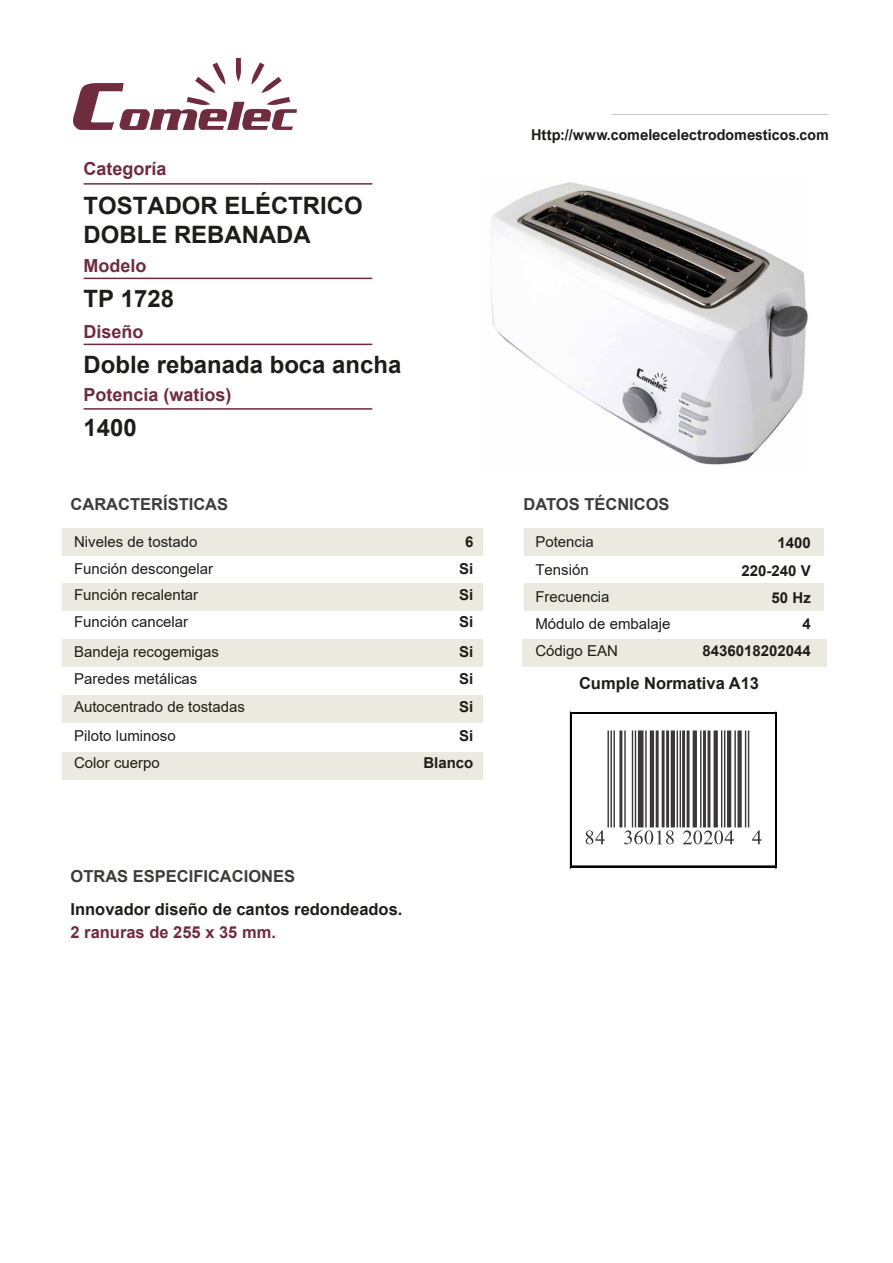
<style>
.page{position:relative;width:893px;height:1263px;background:#fff}
.page>*{position:absolute;margin:0;border:0;box-sizing:border-box;transform-origin:0 0}
.t1{font:700 23.85px/28.7px "Arial";color:#1d1d1b}
.t2{font:700 18px "Arial";color:#6f2c3f}
.t3{font:700 16.5px "Arial";color:#1d1d1b}
.t4{font:700 16.5px "Arial";color:#3c3c3b}
.t5{font:700 16.5px "Arial";color:#6f2c3f}
.t6{font:15px/28.5px "Arial";color:#1d1d1b}
.t7{font:700 15px/28.5px "Arial";color:#1d1d1b;text-align:right}
.t8{font:700 15px "Arial Nova";color:#1d1d1b}
</style>
<div class="page">
<div style="left:63px;top:528px;width:420px;height:28px;background:#eaeae0"></div>
<div style="left:63px;top:583px;width:420px;height:28px;background:#eaeae0"></div>
<div style="left:63px;top:639px;width:420px;height:28px;background:#eaeae0"></div>
<div style="left:63px;top:695px;width:420px;height:28px;background:#eaeae0"></div>
<div style="left:63px;top:752px;width:420px;height:28px;background:#eaeae0"></div>
<div style="left:522px;top:639px;width:305px;height:28px;background:#eaeae0"></div>
<img style="left:73px;top:58px;width:223px;height:72px">
<hr style="left:84px;top:183px;width:288px;height:2px;background:#6f2c3f">
<hr style="left:84px;top:278px;width:288px;height:1px;background:#6f2c3f">
<hr style="left:84px;top:344px;width:288px;height:1px;background:#6f2c3f">
<hr style="left:84px;top:408px;width:288px;height:2px;background:#6f2c3f">
<div style="left:524px;top:528px;width:299px;height:28px;background:#eaeae0"></div>
<div style="left:524px;top:583px;width:299px;height:28px;background:#eaeae0"></div>
<img style="left:490px;top:182px;width:318px;height:283px">
<hr style="left:570px;top:712px;width:1px;height:156px;background:#000">
<hr style="left:775px;top:712px;width:1px;height:156px;background:#000">
<hr style="left:776px;top:712px;width:1px;height:155px;background:#000">
<hr style="left:570px;top:712px;width:207px;height:1px;background:#000">
<hr style="left:570px;top:866px;width:207px;height:1px;background:#000">
<p class="t2" style="left:84px;top:156px;width:85px">Categoría</p>
<h1 class="t1" style="left:84px;top:192px;width:281px">TOSTADOR ELÉCTRICO<br>DOBLE REBANADA</h1>
<p class="t2" style="left:84px;top:253px;width:65px">Modelo</p>
<h1 class="t1" style="left:84px;top:285px;width:92px">TP 1728</h1>
<p class="t2" style="left:84px;top:319px;width:62px">Diseño</p>
<h1 class="t1" style="left:84px;top:351px;width:319px">Doble rebanada boca ancha</h1>
<p class="t2" style="left:84px;top:382px;width:150px">Potencia (watios)</p>
<h1 class="t1" style="left:84px;top:414px;width:55px">1400</h1>
<p class="t4" style="left:70px;top:492px;width:159px">CARACTERÍSTICAS</p>
<p class="t6" style="left:74px;top:527px;width:125px">Niveles de tostado</p>
<p class="t7" style="left:465px;top:528px;width:10px">6</p>
<p class="t6" style="left:74px;top:554px;width:141px">Función descongelar</p>
<p class="t7" style="left:459px;top:555px;width:16px">Si</p>
<p class="t6" style="left:74px;top:580px;width:126px">Función recalentar</p>
<p class="t7" style="left:459px;top:580px;width:16px">Si</p>
<p class="t6" style="left:74px;top:607px;width:116px">Función cancelar</p>
<p class="t7" style="left:459px;top:607px;width:16px">Si</p>
<p class="t6" style="left:74px;top:637px;width:147px">Bandeja recogemigas</p>
<p class="t7" style="left:459px;top:637px;width:16px">Si</p>
<p class="t6" style="left:74px;top:664px;width:125px">Paredes metálicas</p>
<p class="t7" style="left:459px;top:664px;width:16px">Si</p>
<p class="t6" style="left:74px;top:692px;width:172px">Autocentrado de tostadas</p>
<p class="t7" style="left:459px;top:693px;width:16px">Si</p>
<p class="t6" style="left:74px;top:721px;width:103px">Piloto luminoso</p>
<p class="t7" style="left:459px;top:721px;width:16px">Si</p>
<p class="t6" style="left:74px;top:748px;width:87px">Color cuerpo</p>
<p class="t7" style="left:423px;top:748px;width:52px">Blanco</p>
<p class="t4" style="left:70px;top:865px;width:226px">OTRAS ESPECIFICACIONES</p>
<p class="t3" style="left:70px;top:898px;width:333px">Innovador diseño de cantos redondeados.</p>
<p class="t5" style="left:70px;top:920px;width:207px">2 ranuras de 255 x 35 mm.</p>
<p class="t8" style="left:531px;top:126px;width:299px">Http://www.comelecelectrodomesticos.com</p>
<p class="t4" style="left:524px;top:492px;width:148px">DATOS TÉCNICOS</p>
<p class="t6" style="left:535px;top:527px;width:60px">Potencia<br>Tensión</p>
<p class="t6" style="left:535px;top:583px;width:76px">Frecuencia</p>
<p class="t7" style="left:742px;top:528px;width:71px">1400<br>220-240 V</p>
<p class="t7" style="left:772px;top:584px;width:41px">50 Hz</p>
<p class="t6" style="left:535px;top:609px;width:137px">Módulo de embalaje</p>
<p class="t7" style="left:802px;top:610px;width:10px">4</p>
<p class="t6" style="left:535px;top:636px;width:84px">Código EAN</p>
<p class="t7" style="left:702px;top:637px;width:110px">8436018202044</p>
<p class="t3" style="left:579px;top:672px;width:182px">Cumple Normativa A13</p>
</div>
